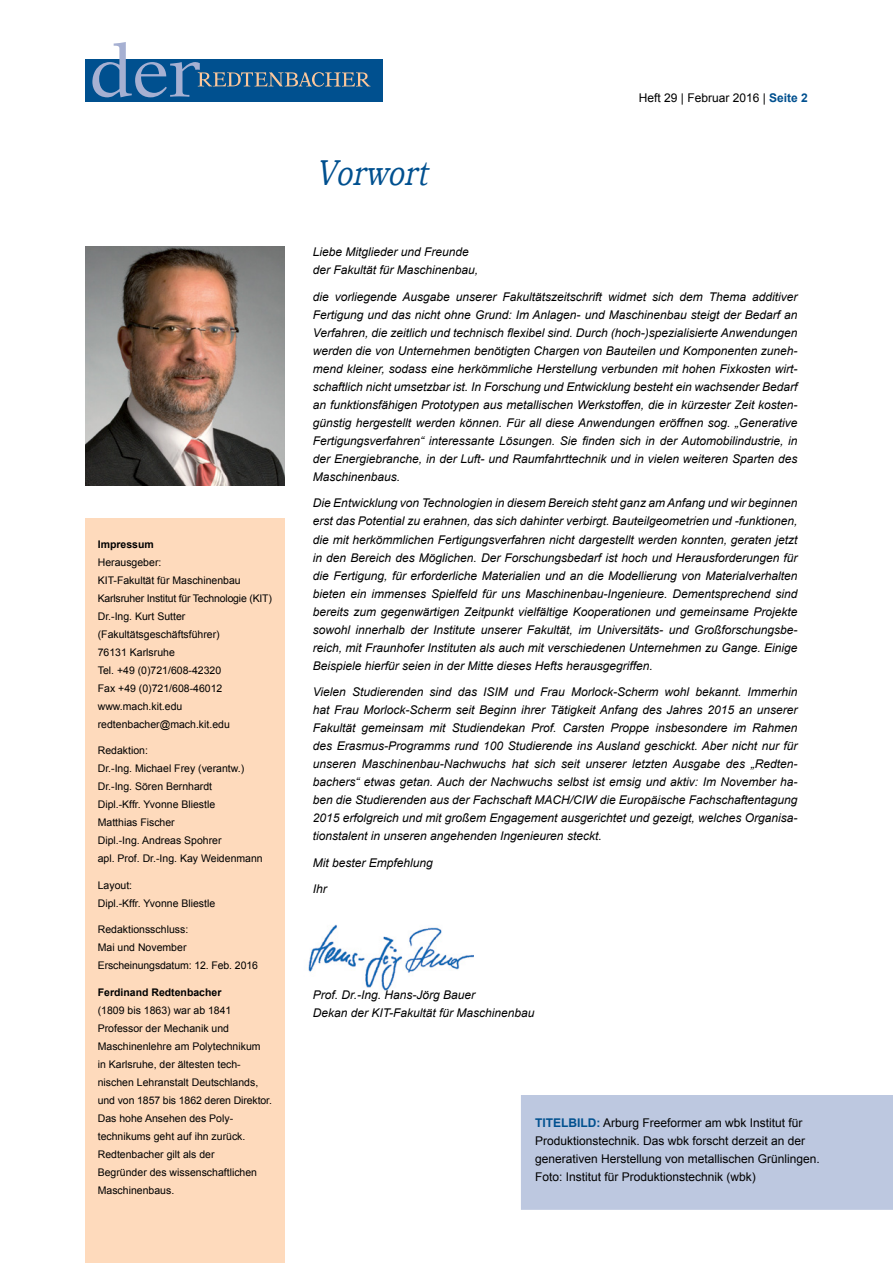
<style>
.page{position:relative;width:893px;height:1263px;background:#fff}
.page>*{position:absolute;margin:0;border:0;box-sizing:border-box;transform-origin:0 0}
.t1{font:italic 36px "Bookman Old Style";color:#00508f;scale:.79 1}
.t2{font:italic 12px/18px "Arial";color:#000;text-align:justify}
.t3{font:12px/18px "Arial";color:#000}
.t4{font:10.5px/18px "Arial";color:#000}
.t5{font:700 10.5px "Arial";color:#000}
.s1{font-weight:700;color:#00508f}
</style>
<div class="page">
<div style="left:85px;top:60px;width:297px;height:42px;background:#00508f"></div>
<svg style="left:92px;top:42px;width:278px;height:55px"></svg>
<img style="left:308px;top:924px;width:165px;height:67px">
<div style="left:85px;top:519px;width:200px;height:744px;background:#fedabc"></div>
<div style="left:522px;top:1096px;width:370px;height:113px;background:#bdc8e0"></div>
<div style="left:521px;top:1095px;width:372px;height:115px;border:2px solid #bdc8e0"></div>
<img style="left:85px;top:247px;width:200px;height:239px">
<p class="t5" style="left:98px;top:537px;width:58px">Impressum</p>
<p class="t4" style="left:98px;top:553px;width:176px">Herausgeber:<br>KIT-Fakultät für Maschinenbau<br>Karlsruher Institut für Technologie (KIT)<br>Dr.-Ing. Kurt Sutter (Fakultätsgeschäftsführer)<br>76131 Karlsruhe<br>Tel. +49 (0)721/608-42320<br>Fax +49 (0)721/608-46012 www.mach.kit.edu redtenbacher@mach.kit.edu</p>
<p class="t4" style="left:98px;top:742px;width:166px">Redaktion:<br>Dr.-Ing. Michael Frey (verantw.)<br>Dr.-Ing. Sören Bernhardt<br>Dipl.-Kffr. Yvonne Bliestle<br>Matthias Fischer<br>Dipl.-Ing. Andreas Spohrer<br>apl. Prof. Dr.-Ing. Kay Weidenmann</p>
<p class="t4" style="left:98px;top:876px;width:119px">Layout:<br>Dipl.-Kffr. Yvonne Bliestle</p>
<p class="t4" style="left:98px;top:921px;width:162px">Redaktionsschluss:<br>Mai und November<br>Erscheinungsdatum: 12. Feb. 2016</p>
<p class="t5" style="left:98px;top:985px;width:125px">Ferdinand Redtenbacher</p>
<p class="t4" style="left:98px;top:1001px;width:176px">(1809 bis 1863) war ab 1841<br>Professor der Mechanik und<br>Maschinenlehre am Polytechnikum<br>in Karlsruhe, der ältesten tech&shy;nischen Lehranstalt Deutschlands, und von 1857 bis 1862 deren Direktor.<br>Das hohe Ansehen des Poly&shy;technikums geht auf ihn zurück.<br>Redtenbacher gilt als der<br>Begründer des wissenschaftlichen<br>Maschinenbaus.</p>
<h1 class="t1" style="left:316px;top:149px;width:156px">Vorwort</h1>
<p class="t3" style="left:639px;top:89px;width:170px">Heft 29 | Februar 2016 | <span class="s1">Seite 2</span></p>
<p class="t2" style="left:313px;top:243px;width:167px">Liebe Mitglieder und Freunde der Fakultät für Maschinenbau,</p>
<p class="t2" style="left:313px;top:288px;width:486px">die vorliegende Ausgabe unserer Fakultätszeitschrift widmet sich dem Thema additiver Fertigung und das nicht ohne Grund: Im Anlagen- und Maschinenbau steigt der Bedarf an Verfahren, die zeitlich und technisch flexibel sind. Durch (hoch-)spezialisierte Anwendungen werden die von Unternehmen benötigten Chargen von Bauteilen und Komponenten zuneh&shy;mend kleiner, sodass eine herkömmliche Herstellung verbunden mit hohen Fixkosten wirt&shy;schaftlich nicht umsetzbar ist. In Forschung und Entwicklung besteht ein wachsender Bedarf an funktionsfähigen Prototypen aus metallischen Werkstoffen, die in kürzester Zeit kosten&shy;günstig hergestellt werden können. Für all diese Anwendungen eröffnen sog. „Generative Fertigungsverfahren“ interessante Lösungen. Sie finden sich in der Automobilindustrie, in der Energiebranche, in der Luft- und Raumfahrttechnik und in vielen weiteren Sparten des Maschinenbaus.</p>
<p class="t2" style="left:313px;top:494px;width:486px">Die Entwicklung von Technologien in diesem Bereich steht ganz am Anfang und wir beginnen erst das Potential zu erahnen, das sich dahinter verbirgt. Bauteilgeometrien und -funktionen, die mit herkömmlichen Fertigungsverfahren nicht dargestellt werden konnten, geraten jetzt in den Bereich des Möglichen. Der Forschungsbedarf ist hoch und Herausforderungen für die Fertigung, für erforderliche Materialien und an die Modellierung von Materialverhalten bieten ein immenses Spielfeld für uns Maschinenbau-Ingenieure. Dementsprechend sind bereits zum gegenwärtigen Zeitpunkt vielfältige Kooperationen und gemeinsame Projekte sowohl innerhalb der Institute unserer Fakultät, im Universitäts- und Großforschungsbe&shy;reich, mit Fraunhofer Instituten als auch mit verschiedenen Unternehmen zu Gange. Einige Beispiele hierfür seien in der Mitte dieses Hefts herausgegriffen.</p>
<p class="t2" style="left:313px;top:683px;width:486px">Vielen Studierenden sind das ISIM und Frau Morlock-Scherm wohl bekannt. Immerhin hat Frau Morlock-Scherm seit Beginn ihrer Tätigkeit Anfang des Jahres 2015 an unserer Fakultät gemeinsam mit Studiendekan Prof. Carsten Proppe insbesondere im Rahmen des Erasmus-Programms rund 100 Studierende ins Ausland geschickt. Aber nicht nur für unseren Maschinenbau-Nachwuchs hat sich seit unserer letzten Ausgabe des „Redten&shy;bachers“ etwas getan. Auch der Nachwuchs selbst ist emsig und aktiv: Im November ha&shy;ben die Studierenden aus der Fachschaft MACH/CIW die Europäische Fachschaftentagung 2015 erfolgreich und mit großem Engagement ausgerichtet und gezeigt, welches Organisa&shy;tionstalent in unseren angehenden Ingenieuren steckt.</p>
<p class="t2" style="left:313px;top:853px;width:122px">Mit bester Empfehlung</p>
<p class="t2" style="left:313px;top:880px;width:16px">Ihr</p>
<p class="t2" style="left:313px;top:986px;width:223px">Prof. Dr.-Ing. Hans-Jörg Bauer<br>Dekan der KIT-Fakultät für Maschinenbau</p>
<p class="t3" style="left:535px;top:1113px;width:286px"><span class="s1">TITELBILD:</span> Arburg Freeformer am wbk Institut für Produktionstechnik. Das wbk forscht derzeit an der generativen Herstellung von metallischen Grünlingen.<br>Foto: Institut für Produktionstechnik (wbk)</p>
</div>
